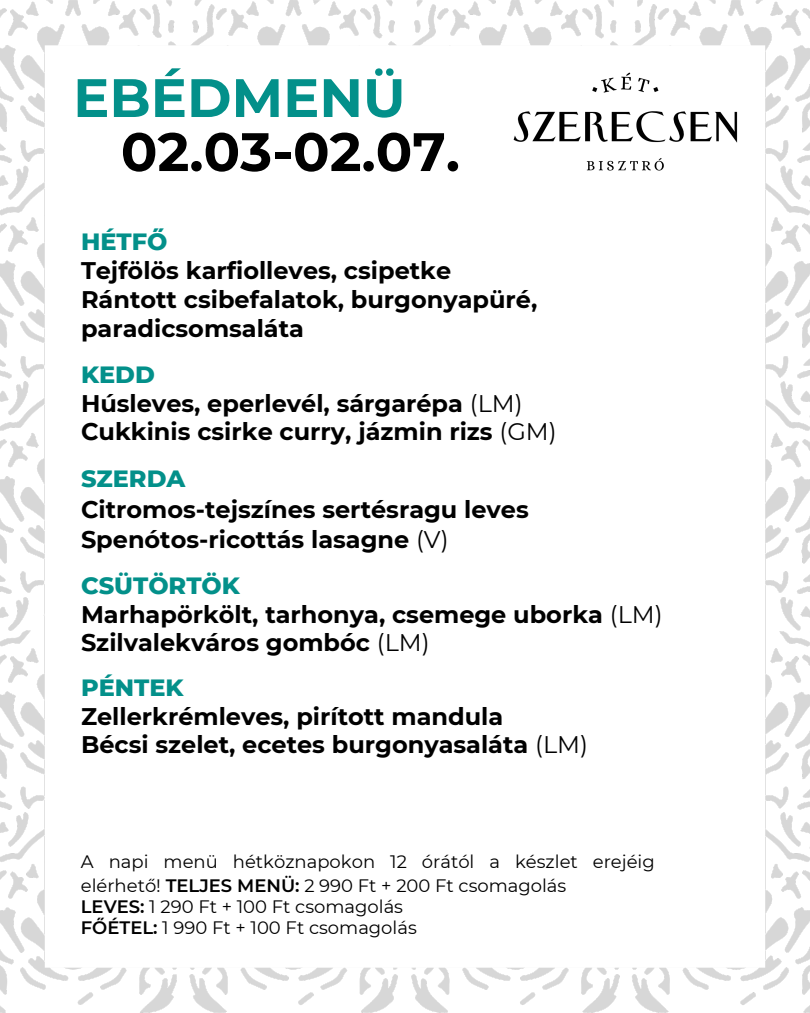
<style>
.page{position:relative;width:810px;height:1013px;background:#fff}
.page>*{position:absolute;margin:0;border:0;box-sizing:border-box;transform-origin:0 0}
.t1{font:700 54px/54px "Montserrat";color:#000}
.t2{font:700 24px/28.5px "Montserrat";color:#000}
.t3{font:18px/24.8px "Montserrat";color:#000}
.s1{color:#03908a}
.s2{font-weight:800;color:#03908a}
.s3{font-weight:400}
.s4{font-weight:600}
</style>
<div class="page">
<img style="left:0;top:0;width:810px;height:1012px">
<p class="t1" style="left:121px;top:71px;width:341px;text-indent:-48px"><span class="s1">EBÉDMENÜ<br></span>02.03-02.07.</p>
<h1 class="t2" style="left:81px;top:226px;width:458px;line-height:29.2px"><span class="s2">HÉTFŐ<br></span>Tejfölös karfiolleves, csipetke<br>Rántott csibefalatok, burgonyapüré, paradicsomsaláta</h1>
<h2 class="t2" style="left:81px;top:360px;width:477px"><span class="s2">KEDD<br></span>Húsleves, eperlevél, sárgarépa <span class="s3">(LM)<br></span>Cukkinis csirke curry, jázmin rizs <span class="s3">(GM)</span></h2>
<h3 class="t2" style="left:81px;top:463px;width:449px;line-height:30.8px"><span class="s2">SZERDA<br></span>Citromos-tejszínes sertésragu leves<br>Spenótos-ricottás lasagne <span class="s3">(V)</span></h3>
<h3 class="t2" style="left:81px;top:571px;width:583px"><span class="s2">CSÜTÖRTÖK<br></span>Marhapörkölt, tarhonya, csemege uborka <span class="s3">(LM)<br></span>Szilvalekváros gombóc <span class="s3">(LM)</span></h3>
<h3 class="t2" style="left:81px;top:673px;width:508px"><span class="s2">PÉNTEK<br></span>Zellerkrémleves, pirított mandula<br>Bécsi szelet, ecetes burgonyasaláta <span class="s3">(LM)</span></h3>
<h3 class="t3" style="left:81px;top:848px;width:575px">A napi menü hétköznapokon 12 órától a készlet erejéig elérhető! <span class="s4">TELJES MENÜ:</span> 2 990 Ft + 200 Ft csomagolás</h3>
<p class="t3" style="left:81px;top:894px;width:324px"><span class="s4">LEVES:</span> 1 290 Ft + 100 Ft csomagolás</p>
<p class="t3" style="left:81px;top:915px;width:338px"><span class="s4">FŐÉTEL:</span> 1 990 Ft + 100 Ft csomagolás</p>
</div>
